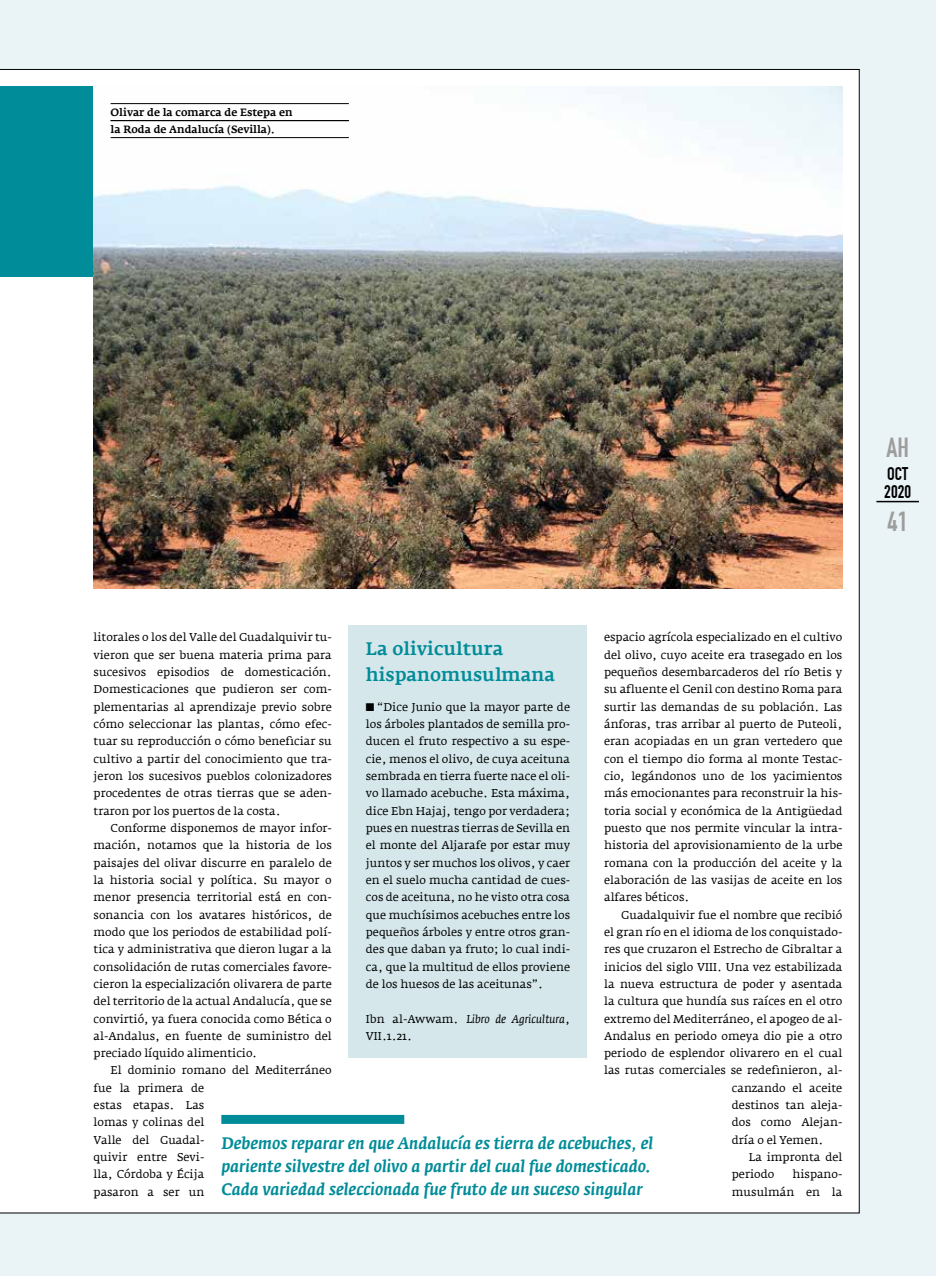
<style>
.page{position:relative;width:936px;height:1276px;background:#fff}
.page>*{position:absolute;margin:0;border:0;box-sizing:border-box;transform-origin:0 0}
.t1{font:27px "DIN Engschrift Std";color:#9d9d9c}
.t2{font:500 18px/26.2px "Fedra Serif A";color:#008c98}
.t3{font:18px/18px "DIN Engschrift Std";color:#000}
.t4{font:italic 500 16.5px/22.8px "Fedra Serif A";color:#008c98}
.t5{font:11.25px/17.4px "Fedra Serif A";color:#000;text-align:justify}
.t6{font:500 10.5px/17px "Fedra Serif A";letter-spacing:-.005em;color:#000}
.s1{font-style:italic}
</style>
<div class="page">
<div style="left:0;top:0;width:935px;height:1276px;background:#eaf3f6"></div>
<div style="left:0;top:69px;width:859px;height:1144px;background:#fff"></div>
<div style="left:0;top:87px;width:842px;height:190px;background:#008c98"></div>
<img style="left:94px;top:87px;width:748px;height:501px">
<hr style="left:111px;top:103px;width:238px;height:1px;background:#000">
<hr style="left:111px;top:120px;width:238px;height:1px;background:#000">
<hr style="left:111px;top:137px;width:238px;height:1px;background:#000">
<div style="left:221px;top:1115px;width:183px;height:9px;background:#008c98"></div>
<div style="left:349px;top:625px;width:238px;height:432px;background:#d5e7eb"></div>
<hr style="left:876px;top:501px;width:42px;height:1px;background:#000">
<p class="t6" style="left:111px;top:104px;width:183px">Olivar de la comarca de Estepa en la Roda de Andalucía (Sevilla).</p>
<p class="t5" style="left:604px;top:628px;width:240px">espacio agrícola especializado en el cultivo del olivo, cuyo aceite era trasegado en los pequeños desembarcaderos del río Betis y su afluente el Genil con destino Roma para surtir las demandas de su población. Las ánforas, tras arribar al puerto de Puteoli, eran acopiadas en un gran vertedero que con el tiempo dio forma al monte Testac&shy;cio, legándonos uno de los yacimientos más emocionantes para reconstruir la his&shy;toria social y económica de la Antigüedad puesto que nos permite vincular la intra&shy;historia del aprovisionamiento de la urbe romana con la producción del aceite y la elaboración de las vasijas de aceite en los alfares béticos.</p>
<p class="t5" style="left:621px;top:906px;width:223px">Guadalquivir fue el nombre que recibió</p>
<p class="t5" style="left:604px;top:923px;width:240px">el gran río en el idioma de los conquistado-</p>
<p class="t5" style="left:604px;top:940px;width:240px">res que cruzaron el Estrecho de Gibraltar a</p>
<p class="t5" style="left:604px;top:958px;width:240px">inicios del siglo VIII. Una vez estabilizada</p>
<p class="t5" style="left:604px;top:975px;width:240px">la nueva estructura de poder y asentada</p>
<p class="t5" style="left:604px;top:992px;width:240px">la cultura que hundía sus raíces en el otro</p>
<p class="t5" style="left:604px;top:1010px;width:240px">extremo del Mediterráneo, el apogeo de al-</p>
<p class="t5" style="left:604px;top:1027px;width:240px">Andalus en periodo omeya dio pie a otro</p>
<p class="t5" style="left:604px;top:1044px;width:240px">periodo de esplendor olivarero en el cual</p>
<p class="t5" style="left:604px;top:1062px;width:240px">las rutas comerciales se redefinieron, al-</p>
<p class="t5" style="left:731px;top:1079px;width:112px">canzando el aceite</p>
<p class="t5" style="left:731px;top:1096px;width:112px">destinos tan aleja-</p>
<p class="t5" style="left:731px;top:1114px;width:112px">dos como Alejan-</p>
<p class="t5" style="left:731px;top:1131px;width:93px">dría o el Yemen.</p>
<p class="t5" style="left:748px;top:1148px;width:95px">La impronta del</p>
<p class="t5" style="left:731px;top:1166px;width:44px">periodo</p>
<p class="t5" style="left:94px;top:628px;width:240px">litorales o los del Valle del Guadalquivir tu&shy;vieron que ser buena materia prima para sucesivos episodios de domesticación.<br>Domesticaciones que pudieron ser com&shy;plementarias al aprendizaje previo sobre cómo seleccionar las plantas, cómo efec&shy;tuar su reproducción o cómo beneficiar su cultivo a partir del conocimiento que tra&shy;jeron los sucesivos pueblos colonizadores procedentes de otras tierras que se aden&shy;traron por los puertos de la costa.</p>
<p class="t5" style="left:94px;top:819px;width:240px;text-indent:17px">Conforme disponemos de mayor infor&shy;mación, notamos que la historia de los paisajes del olivar discurre en paralelo de la historia social y política. Su mayor o menor presencia territorial está en con&shy;sonancia con los avatares históricos, de modo que los periodos de estabilidad polí&shy;tica y administrativa que dieron lugar a la consolidación de rutas comerciales favore&shy;cieron la especialización olivarera de parte del territorio de la actual Andalucía, que se convirtió, ya fuera conocida como Bética o al-Andalus, en fuente de suministro del preciado líquido alimenticio.</p>
<p class="t5" style="left:94px;top:1062px;width:240px;text-align:left;text-indent:17px">El dominio romano del Mediterráneo fue la primera de<br>estas etapas. Las<br>lomas y colinas del<br>Valle del Guadal-<br>quivir entre Sevi-<br>lla, Córdoba y Écija<br>pasaron a ser un</p>
<h2 class="t2" style="left:366px;top:635px;width:191px">La olivicultura hispanomusulmana</h2>
<p class="t5" style="left:366px;top:698px;width:206px;text-indent:11px">“Dice Junio que la mayor parte de los árboles plantados de semilla pro&shy;ducen el fruto respectivo a su espe&shy;cie, menos el olivo, de cuya aceituna sembrada en tierra fuerte nace el oli&shy;vo llamado acebuche. Esta máxima, dice Ebn Hajaj, tengo por verdadera; pues en nuestras tierras de Sevilla en el monte del Aljarafe por estar muy juntos y ser muchos los olivos, y caer en el suelo mucha cantidad de cues&shy;cos de aceituna, no he visto otra cosa que muchísimos acebuches entre los pequeños árboles y entre otros gran&shy;des que daban ya fruto; lo cual indi&shy;ca, que la multitud de ellos proviene de los huesos de las aceitunas”.</p>
<p class="t5" style="left:366px;top:1010px;width:206px">Ibn al-Awwam. <span class="s1">Libro de Agricultura</span>,<br>VII.1.21.</p>
<h3 class="t4" style="left:221px;top:1132px;width:433px">Debemos reparar en que Andalucía es tierra de acebuches, el pariente silvestre del olivo a partir del cual fue domesticado.<br>Cada variedad seleccionada fue fruto de un suceso singular</h3>
<p class="t5" style="left:731px;top:1166px;width:112px;text-align:right">hispano&shy;musulmán en la</p>
<h1 class="t1" style="left:886px;top:432px;width:24px">AH</h1>
<h2 class="t3" style="left:884px;top:465px;width:28px">OCT<br>2020</h2>
<h1 class="t1" style="left:887px;top:505px;width:22px">41</h1>
</div>
